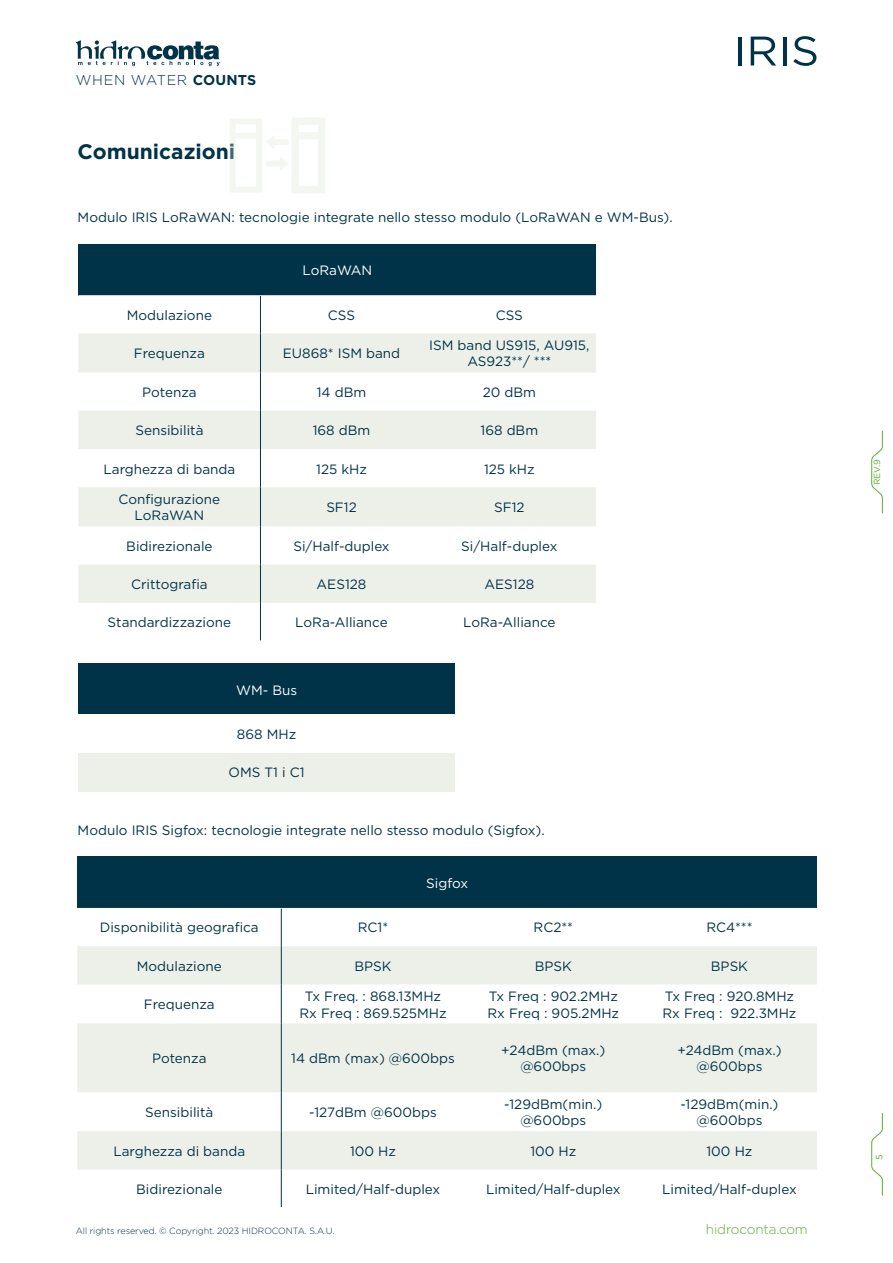
<style>
.page{position:relative;width:893px;height:1263px;background:#fff}
.page>*{position:absolute;margin:0;border:0;box-sizing:border-box;transform-origin:0 0}
.t1{font:700 21px "Gotham";color:#003348}
.t2{font:300 14.25px "Gotham";letter-spacing:.05em;color:#003348}
.t3{font:13.5px/16.2px "Gotham";color:#003348;text-align:center}
.t4{font:13.5px "Gotham";color:#fff}
.t5{font:300 13.5px "Gotham";letter-spacing:-.01em;color:#5ab031}
.t6{font:300 9px "Gotham";letter-spacing:-.01em;color:#003348}
.t7{font:9px "Gotham";color:#5ab031}
.s1{font-weight:700}
</style>
<div class="page">
<svg style="left:76px;top:40px;width:144px;height:26px"></svg>
<svg style="left:871px;top:430px;width:12px;height:84px"></svg>
<hr style="left:738px;top:37px;width:4px;height:28px;background:#003348">
<svg style="left:751px;top:37px;width:25px;height:28px"></svg>
<hr style="left:783px;top:37px;width:3px;height:28px;background:#003348">
<svg style="left:793px;top:36px;width:23px;height:30px"></svg>
<svg style="left:871px;top:1113px;width:12px;height:83px"></svg>
<div style="left:78px;top:244px;width:518px;height:51px;background:#003348"></div>
<svg style="left:78px;top:333px;width:518px;height:270px;fill:#edefe9"></svg>
<hr style="left:260px;top:296px;width:1px;height:37px;background:#003348">
<hr style="left:260px;top:333px;width:1px;height:39px;background:#003348">
<hr style="left:260px;top:372px;width:1px;height:39px;background:#003348">
<hr style="left:260px;top:411px;width:1px;height:38px;background:#003348">
<hr style="left:260px;top:449px;width:1px;height:38px;background:#003348">
<hr style="left:260px;top:487px;width:1px;height:39px;background:#003348">
<hr style="left:260px;top:526px;width:1px;height:39px;background:#003348">
<hr style="left:260px;top:565px;width:1px;height:38px;background:#003348">
<hr style="left:260px;top:603px;width:1px;height:37px;background:#003348">
<div style="left:78px;top:664px;width:377px;height:51px;background:#003348"></div>
<div style="left:78px;top:753px;width:377px;height:38px;background:#edefe9"></div>
<div style="left:77px;top:857px;width:740px;height:51px;background:#003348"></div>
<svg style="left:77px;top:946px;width:740px;height:223px;fill:#edefe9"></svg>
<hr style="left:281px;top:909px;width:1px;height:37px;background:#003348">
<hr style="left:281px;top:946px;width:1px;height:38px;background:#003348">
<hr style="left:281px;top:984px;width:1px;height:39px;background:#003348">
<hr style="left:281px;top:1023px;width:1px;height:69px;background:#003348">
<hr style="left:281px;top:1092px;width:1px;height:39px;background:#003348">
<hr style="left:281px;top:1131px;width:1px;height:38px;background:#003348">
<hr style="left:281px;top:1169px;width:1px;height:38px;background:#003348">
<svg style="left:230px;top:118px;width:95px;height:75px"></svg>
<p class="t2" style="left:76px;top:70px;width:182px">WHEN WATER <span class="s1">COUNTS</span></p>
<h1 class="t1" style="left:78px;top:138px;width:159px">Comunicazioni</h1>
<p class="t3" style="left:78px;top:209px;width:597px">Modulo IRIS LoRaWAN: tecnologie integrate nello stesso modulo (LoRaWAN e WM-Bus).</p>
<p class="t4" style="left:302px;top:262px;width:71px">LoRaWAN</p>
<p class="t3" style="left:127px;top:307px;width:87px">Modulazione</p>
<p class="t3" style="left:328px;top:307px;width:29px">CSS</p>
<p class="t3" style="left:496px;top:307px;width:29px">CSS</p>
<p class="t3" style="left:134px;top:345px;width:72px">Frequenza</p>
<p class="t3" style="left:283px;top:345px;width:119px">EU868* ISM band</p>
<p class="t3" style="left:429px;top:337px;width:162px">ISM band US915, AU915,<br>AS923**/ ***</p>
<p class="t3" style="left:142px;top:384px;width:56px">Potenza</p>
<p class="t3" style="left:317px;top:384px;width:51px">14 dBm</p>
<p class="t3" style="left:483px;top:384px;width:55px">20 dBm</p>
<p class="t3" style="left:135px;top:422px;width:70px">Sensibilità</p>
<p class="t3" style="left:313px;top:422px;width:59px">168 dBm</p>
<p class="t3" style="left:481px;top:422px;width:59px">168 dBm</p>
<p class="t3" style="left:104px;top:460px;width:133px">Larghezza di banda</p>
<p class="t3" style="left:316px;top:460px;width:52px">125 kHz</p>
<p class="t3" style="left:484px;top:460px;width:52px">125 kHz</p>
<p class="t3" style="left:119px;top:491px;width:103px">Configurazione<br>LoRaWAN</p>
<p class="t3" style="left:326px;top:499px;width:32px">SF12</p>
<p class="t3" style="left:494px;top:499px;width:32px">SF12</p>
<p class="t3" style="left:126px;top:538px;width:88px">Bidirezionale</p>
<p class="t3" style="left:293px;top:538px;width:98px">Si/Half-duplex</p>
<p class="t3" style="left:461px;top:538px;width:98px">Si/Half-duplex</p>
<p class="t3" style="left:131px;top:576px;width:78px">Crittografia</p>
<p class="t3" style="left:317px;top:576px;width:51px">AES128</p>
<p class="t3" style="left:484px;top:576px;width:51px">AES128</p>
<p class="t3" style="left:108px;top:614px;width:125px">Standardizzazione</p>
<p class="t3" style="left:295px;top:614px;width:94px">LoRa-Alliance</p>
<p class="t3" style="left:463px;top:614px;width:94px">LoRa-Alliance</p>
<p class="t4" style="left:236px;top:681px;width:63px">WM- Bus</p>
<p class="t3" style="left:237px;top:726px;width:61px">868 MHz</p>
<p class="t3" style="left:229px;top:764px;width:77px">OMS T1 i C1</p>
<p class="t3" style="left:78px;top:821px;width:469px">Modulo IRIS Sigfox: tecnologie integrate nello stesso modulo (Sigfox).</p>
<p class="t4" style="left:426px;top:874px;width:43px">Sigfox</p>
<p class="t3" style="left:100px;top:919px;width:160px">Disponibilità geografica</p>
<p class="t3" style="left:358px;top:919px;width:32px">RC1*</p>
<p class="t3" style="left:534px;top:919px;width:41px">RC2**</p>
<p class="t3" style="left:706px;top:919px;width:48px">RC4***</p>
<p class="t3" style="left:137px;top:957px;width:87px">Modulazione</p>
<p class="t3" style="left:354px;top:957px;width:39px">BPSK</p>
<p class="t3" style="left:535px;top:957px;width:39px">BPSK</p>
<p class="t3" style="left:711px;top:957px;width:39px">BPSK</p>
<p class="t3" style="left:144px;top:996px;width:72px">Frequenza</p>
<p class="t3" style="left:299px;top:988px;width:149px">Tx Freq. : 868.13MHz<br>Rx Freq : 869.525MHz</p>
<p class="t3" style="left:487px;top:988px;width:133px;text-align:left">Tx Freq : 902.2MHz<br>Rx Freq : 905.2MHz</p>
<p class="t3" style="left:662px;top:988px;width:135px;text-align:left">Tx Freq : 920.8MHz<br>Rx Freq : 922.3MHz</p>
<p class="t3" style="left:152px;top:1050px;width:56px">Potenza</p>
<p class="t3" style="left:291px;top:1050px;width:165px">14 dBm (max) @600bps</p>
<p class="t3" style="left:501px;top:1042px;width:106px">+24dBm (max.) @600bps</p>
<p class="t3" style="left:677px;top:1042px;width:106px">+24dBm (max.) @600bps</p>
<p class="t3" style="left:145px;top:1104px;width:70px">Sensibilità</p>
<p class="t3" style="left:309px;top:1104px;width:129px">-127dBm @600bps</p>
<p class="t3" style="left:504px;top:1096px;width:100px">-129dBm(min.) @600bps</p>
<p class="t3" style="left:680px;top:1096px;width:100px">-129dBm(min.) @600bps</p>
<p class="t3" style="left:113px;top:1142px;width:133px">Larghezza di banda</p>
<p class="t3" style="left:350px;top:1142px;width:47px">100 Hz</p>
<p class="t3" style="left:530px;top:1142px;width:47px">100 Hz</p>
<p class="t3" style="left:706px;top:1142px;width:47px">100 Hz</p>
<p class="t3" style="left:136px;top:1181px;width:88px">Bidirezionale</p>
<p class="t3" style="left:306px;top:1181px;width:136px">Limited/Half-duplex</p>
<p class="t3" style="left:486px;top:1181px;width:136px">Limited/Half-duplex</p>
<p class="t3" style="left:662px;top:1181px;width:136px">Limited/Half-duplex</p>
<p class="t6" style="left:76px;top:1225px;width:260px">All rights reserved. © Copyright. 2023 HIDROCONTA. S.A.U.</p>
<p class="t5" style="left:706px;top:1221px;width:103px">hidroconta.com</p>
<p class="t7" style="left:871px;top:485px;width:28px;rotate:-90deg">REV.9</p>
<p class="t7" style="left:873px;top:1160px;width:7px;rotate:-90deg">5</p>
</div>
